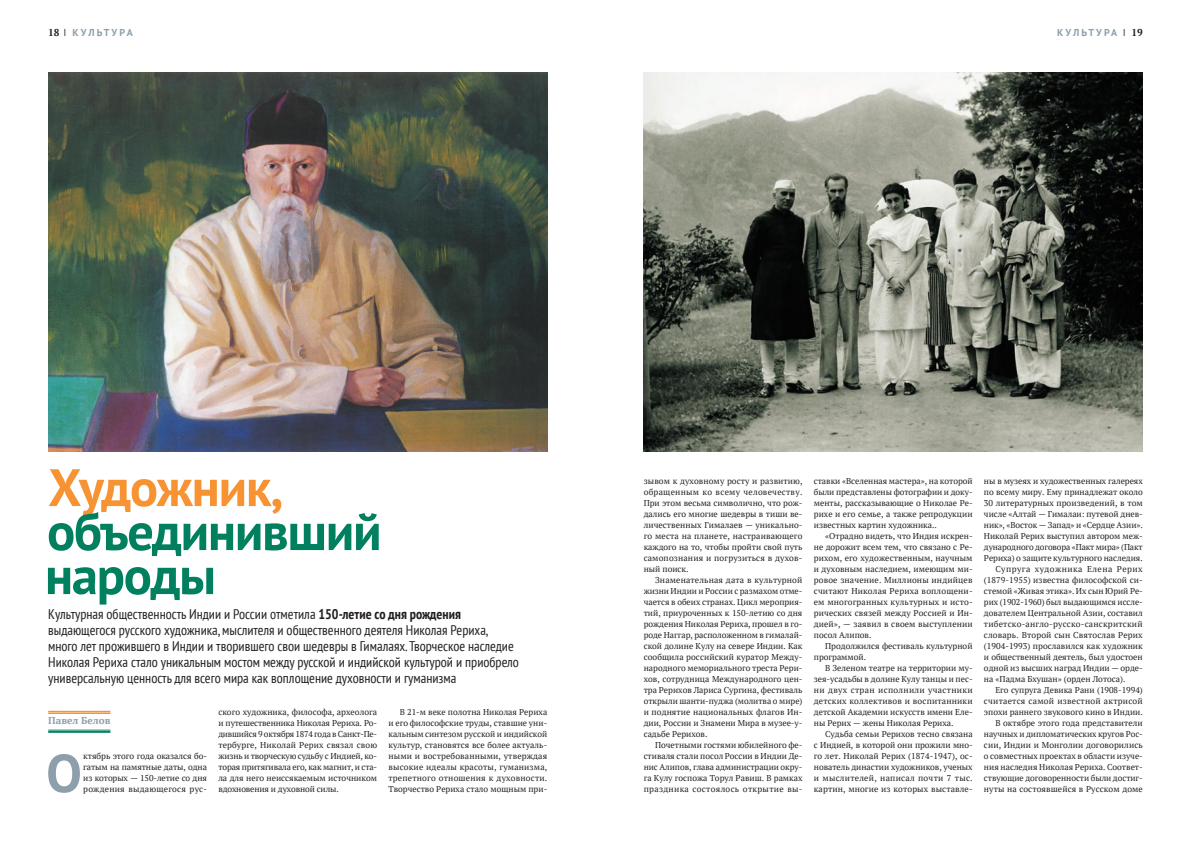
<style>
.page{position:relative;width:1191px;height:842px;background:#fff}
.page>*{position:absolute;margin:0;border:0;box-sizing:border-box;transform-origin:0 0}
.Bukva{font:700 53.4px "PT Sans";color:#8c9faa}
.TITLE_1{font:700 52.5px/44px "PT Sans";letter-spacing:-.025em;color:#00805f}
.Lid{font:condensed 14px/16px "PT Sans";color:#231f20}
.t1{font:700 10px "PT Sans";letter-spacing:.195em;color:#8c9faa}
.Autor{font:700 10px "PT Serif";color:#8c9faa}
.TEXT{font:8.5px/11px "PT Serif";color:#231f20;text-align:justify}
.Bukva-2{font:8.5px/11px "PT Serif";letter-spacing:-.01em;color:#231f20;text-align:justify}
.s1{font-family:"PT Serif";color:#231f20}
.s2{font-weight:400;font-stretch:condensed;color:#231f20}
.s3{color:#f79332}
.s4{font-weight:700}
</style>
<div class="page">
<hr style="left:48px;top:730px;width:62px;height:1px;background:#00805f">
<hr style="left:48px;top:731px;width:62px;height:2px;background:#00805f">
<hr style="left:48px;top:711px;width:62px;height:2px;background:#f79332">
<hr style="left:48px;top:713px;width:62px;height:1px;background:#f79332">
<img style="left:48px;top:73px;width:499px;height:378px">
<img style="left:643px;top:73px;width:499px;height:378px">
<p class="t1" style="left:48px;top:26px;width:86px"><span class="s1">18</span> <span class="s2">I</span> КУЛЬТУРА</p>
<p class="t1" style="left:1057px;top:26px;width:87px">КУЛЬТУРА <span class="s2">I</span> <span class="s1">19</span></p>
<p class="TITLE_1" style="left:45px;top:464px;width:338px"><span class="s3">Художник, </span>объединивший народы</p>
<p class="Lid" style="left:48px;top:606px;width:472px">Культурная общественность Индии и России отметила <span class="s4">150‑летие со дня рождения </span>выдающегося русского художника, мыслителя и общественного деятеля Николая Рериха, много лет прожившего в Индии и творившего свои шедевры в Гималаях. Творческое наследие Николая Рериха стало уникальным мостом между русской и индийской культурой и приобрело универсальную ценность для всего мира как воплощение духовности и гуманизма</p>
<p class="Autor" style="left:48px;top:714px;width:64px">Павел Белов</p>
<p class="Bukva" style="left:46px;top:738px;width:37px">О</p>
<p class="Bukva-2" style="left:83px;top:750px;width:125px">ктябрь этого года оказался бо&shy;гатым на памятные даты, одна из которых — 150‑летие со дня рождения выдающегося рус-</p>
<p class="Bukva-2" style="left:218px;top:706px;width:160px">ского художника, философа, археолога и путешественника Николая Рериха. Ро&shy;дившийся 9 октября 1874 года в Санкт-Пе&shy;тербурге, Николай Рерих связал свою жизнь и творческую судьбу с Индией, ко&shy;торая притягивала его, как магнит, и ста&shy;ла для него неиссякаемым источником вдохновения и духовной силы.</p>
<p class="TEXT" style="left:388px;top:706px;width:160px;text-indent:11px">В 21‑м веке полотна Николая Рериха и его философские труды, ставшие уни&shy;кальным синтезом русской и индийской культур, становятся все более актуаль&shy;ными и востребованными, утверждая высокие идеалы красоты, гуманизма, трепетного отношения к духовности.<br>Творчество Рериха стало мощным при-</p>
<p class="TEXT" style="left:643px;top:475px;width:160px">зывом к духовному росту и развитию, обращенным ко всему человечеству.<br>При этом весьма символично, что рож&shy;дались его многие шедевры в тиши ве&shy;личественных Гималаев — уникально&shy;го места на планете, настраивающего каждого на то, чтобы пройти свой путь самопознания и погрузиться в духов&shy;ный поиск.</p>
<p class="TEXT" style="left:643px;top:574px;width:160px;text-indent:11px">Знаменательная дата в культурной жизни Индии и России с размахом отме&shy;чается в обеих странах. Цикл мероприя&shy;тий, приуроченных к 150‑летию со дня рождения Николая Рериха, прошел в го&shy;роде Наггар, расположенном в гималай&shy;ской долине Кулу на севере Индии. Как сообщила российский куратор Между&shy;народного мемориального треста Рери&shy;хов, сотрудница Международного цен&shy;тра Рерихов Лариса Сургина, фестиваль открыли шанти-пуджа (молитва о мире) и поднятие национальных флагов Ин&shy;дии, России и Знамени Мира в музее-у&shy;садьбе Рерихов.</p>
<p class="TEXT" style="left:643px;top:739px;width:160px;text-indent:11px">Почетными гостями юбилейного фе&shy;стиваля стали посол России в Индии Де&shy;нис Алипов, глава администрации окру&shy;га Кулу госпожа Торул Равиш. В рамках праздника состоялось открытие вы-</p>
<p class="TEXT" style="left:814px;top:475px;width:160px">ставки «Вселенная мастера», на которой были представлены фотографии и доку&shy;менты, рассказывающие о Николае Ре&shy;рихе и его семье, а также репродукции известных картин художника..</p>
<p class="TEXT" style="left:814px;top:530px;width:160px;text-indent:11px">«Отрадно видеть, что Индия искрен&shy;не дорожит всем тем, что связано с Ре&shy;рихом, его художественным, научным и духовным наследием, имеющим ми&shy;ровое значение. Миллионы индийцев считают Николая Рериха воплощени&shy;ем многогранных культурных и исто&shy;рических связей между Россией и Ин&shy;дией», — заявил в своем выступлении посол Алипов.</p>
<p class="TEXT" style="left:814px;top:640px;width:160px;text-indent:11px">Продолжился фестиваль культурной программой.</p>
<p class="TEXT" style="left:814px;top:662px;width:160px;text-indent:11px">В Зеленом театре на территории му&shy;зея-усадьбы в долине Кулу танцы и пес&shy;ни двух стран исполнили участники детских коллективов и воспитанники детской Академии искусств имени Еле&shy;ны Рерих — жены Николая Рериха.</p>
<p class="TEXT" style="left:814px;top:728px;width:160px;text-indent:11px">Судьба семьи Рерихов тесно связана с Индией, в которой они прожили мно&shy;го лет. Николай Рерих (1874‑1947), ос&shy;нователь династии художников, ученых и мыслителей, написал почти 7 тыс. картин, многие из которых выставле-</p>
<p class="TEXT" style="left:984px;top:475px;width:160px">ны в музеях и художественных галереях по всему миру. Ему принадлежат около 30 литературных произведений, в том числе «Алтай — Гималаи: путевой днев&shy;ник», «Восток — Запад» и «Сердце Азии».<br>Николай Рерих выступил автором меж&shy;дународного договора «Пакт мира» (Пакт Рериха) о защите культурного наследия.</p>
<p class="TEXT" style="left:984px;top:563px;width:160px;text-indent:11px">Супруга художника Елена Рерих (1879‑1955) известна философской си&shy;стемой «Живая этика». Их сын Юрий Ре&shy;рих (1902‑1960) был выдающимся иссле&shy;дователем Центральной Азии, составил тибетско-англо-русско-санскритский словарь. Второй сын Святослав Рерих (1904‑1993) прославился как художник и общественный деятель, был удостоен одной из высших наград Индии — орде&shy;на «Падма Бхушан» (орден Лотоса).</p>
<p class="TEXT" style="left:984px;top:684px;width:160px;text-indent:11px">Его супруга Девика Рани (1908‑1994) считается самой известной актрисой эпохи раннего звукового кино в Индии.</p>
<p class="TEXT" style="left:984px;top:717px;width:160px;text-indent:11px">В октябре этого года представители научных и дипломатических кругов Рос&shy;сии, Индии и Монголии договорились о совместных проектах в области изуче&shy;ния наследия Николая Рериха. Соответ&shy;ствующие договоренности были достиг&shy;нуты на состоявшейся в Русском доме</p>
</div>
